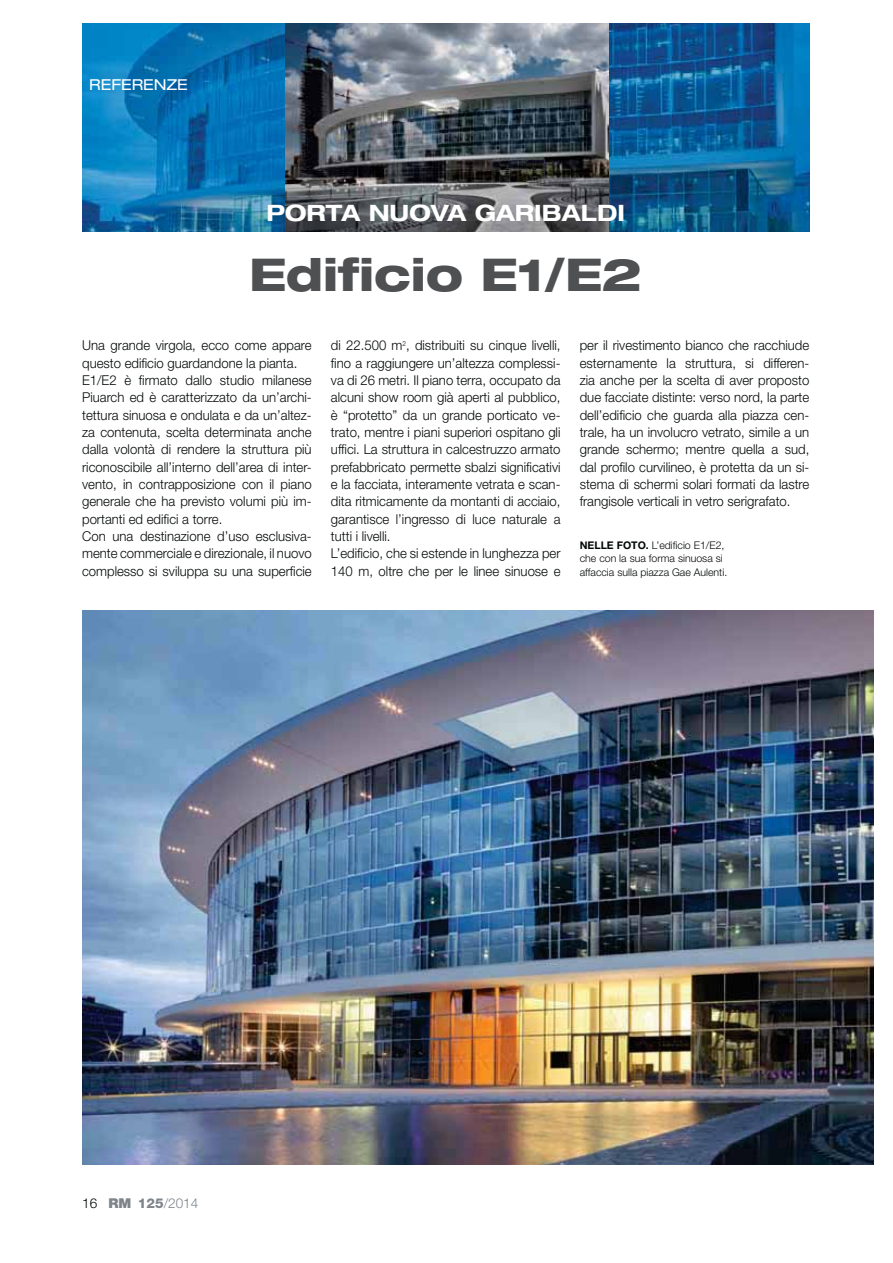
<style>
.page{position:relative;width:893px;height:1263px;background:#fff}
.page>*{position:absolute;margin:0;border:0;box-sizing:border-box;transform-origin:0 0}
.t1{font:800 expanded 45.3px "Helvetica Neue LT Std";color:#4f5052}
.t2{font:700 expanded 22.65px "Helvetica Neue LT Std";color:#fff}
.t3{font:expanded 15.15px "Helvetica Neue LT Std";color:#fff}
.t4{font:300 13.5px/17.4px "Helvetica Neue LT Std";color:#030806}
.t5{font:300 13.5px "Helvetica Neue LT Std";color:#7d848a}
.t6{font:300 10.5px/13.6px "Helvetica Neue LT Std";color:#030806}
.s1{font-weight:700}
.s2{color:#030806}
.s3{font-weight:900}
.s4{font-weight:800}
</style>
<div class="page">
<img style="left:82px;top:23px;width:727px;height:209px">
<img style="left:285px;top:23px;width:323px;height:209px">
<img style="left:82px;top:610px;width:791px;height:554px">
<p class="t3" style="left:89px;top:76px;width:100px">REFERENZE</p>
<h2 class="t2" style="left:266px;top:200px;width:360px">PORTA NUOVA GARIBALDI</h2>
<h1 class="t1" style="left:249px;top:259px;width:394px">Edificio E1/E2</h1>
<p class="t4" style="left:82px;top:338px;width:231px">Una grande virgola, ecco come appare questo edificio guardandone la pianta.<br>E1/E2 è firmato dallo studio milanese Piuarch ed è caratterizzato da un’archi&shy;tettura sinuosa e ondulata e da un’altez&shy;za contenuta, scelta determinata anche dalla volontà di rendere la struttura più riconoscibile all’interno dell’area di inter&shy;vento, in contrapposizione con il piano generale che ha previsto volumi più im&shy;portanti ed edifici a torre.<br>Con una destinazione d’uso esclusiva&shy;mente commerciale e direzionale, il nuovo complesso si sviluppa su una superficie</p>
<p class="t4" style="left:331px;top:338px;width:231px">di 22.500 m<sup>2</sup>, distribuiti su cinque livelli, fino a raggiungere un’altezza complessi&shy;va di 26 metri. Il piano terra, occupato da alcuni show room già aperti al pubblico, è “protetto” da un grande porticato ve&shy;trato, mentre i piani superiori ospitano gli uffici. La struttura in calcestruzzo armato prefabbricato permette sbalzi significativi e la facciata, interamente vetrata e scan&shy;dita ritmicamente da montanti di acciaio, garantisce l’ingresso di luce naturale a tutti i livelli.<br>L’edificio, che si estende in lunghezza per 140 m, oltre che per le linee sinuose e</p>
<p class="t4" style="left:579px;top:339px;width:231px;text-align:justify">per il rivestimento bianco che racchiude esternamente la struttura, si differen&shy;zia anche per la scelta di aver proposto due facciate distinte: verso nord, la parte dell’edificio che guarda alla piazza cen&shy;trale, ha un involucro vetrato, simile a un grande schermo; mentre quella a sud, dal profilo curvilineo, è protetta da un si&shy;stema di schermi solari formati da lastre frangisole verticali in vetro serigrafato.</p>
<p class="t6" style="left:579px;top:539px;width:149px"><span class="s1">NELLE FOTO.</span> L’edificio E1/E2, che con la sua forma sinuosa si affaccia sulla piazza Gae Aulenti.</p>
<p class="t5" style="left:82px;top:1198px;width:118px"><span class="s2">16</span> <span class="s3">RM</span> <span class="s4">125</span>/2014</p>
</div>
